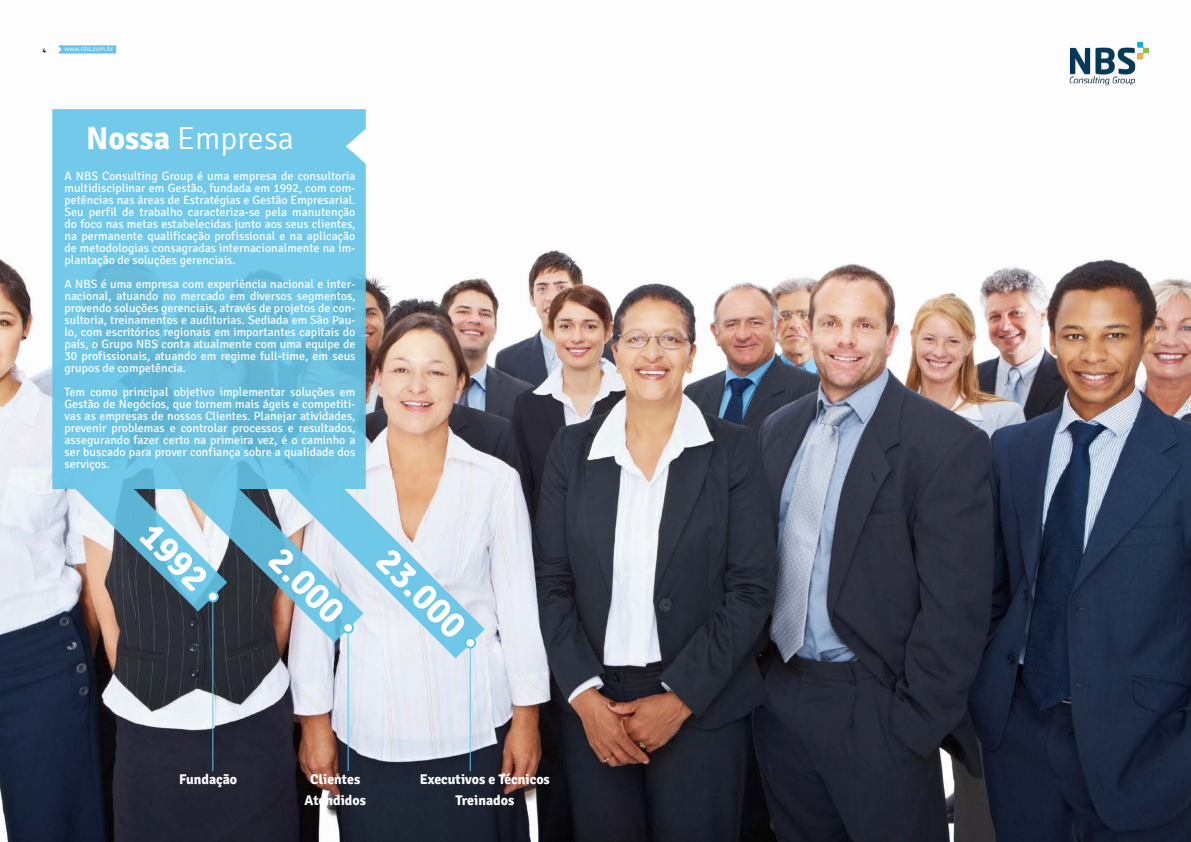
<style>
.page{position:relative;width:1191px;height:842px;background:#fff}
.page>*{position:absolute;margin:0;border:0;box-sizing:border-box;transform-origin:0 0}
.t1{font:700 37.2px "Signika";color:#fff}
.t2{font:300 32px "Signika";color:#fff}
.t3{font:700 14px/20.3px "Signika";color:#fff;text-align:center}
.t4{font:12px/12px "Signika";color:#fff;text-align:justify}
.t5{font:300 7px "Signika";color:#fff}
.t6{font:7px "Signika";color:#000}
.s1{font-weight:700}
</style>
<div class="page">
<img style="left:0;top:45px;width:1191px;height:797px">
<svg style="left:52px;top:109px;width:433px;height:549px;background:#8dbdd0"></svg>
<div style="left:208px;top:592px;width:10px;height:9px;background:#fff;border-radius:50%"></div>
<div style="left:207px;top:591px;width:12px;height:11px;border:2px solid #63c4e7;border-radius:50%"></div>
<div style="left:343px;top:623px;width:10px;height:10px;background:#fff;border-radius:50%"></div>
<div style="left:342px;top:622px;width:12px;height:12px;border:2px solid #63c4e7;border-radius:50%"></div>
<div style="left:465px;top:638px;width:10px;height:10px;background:#fff;border-radius:50%"></div>
<div style="left:464px;top:637px;width:12px;height:12px;border:2px solid #63c4e7;border-radius:50%"></div>
<hr style="left:212px;top:601px;width:1px;height:170px;background:#63c4e7">
<hr style="left:348px;top:632px;width:1px;height:139px;background:#63c4e7">
<hr style="left:470px;top:647px;width:1px;height:124px;background:#63c4e7">
<svg style="left:59px;top:45px;width:57px;height:9px"></svg>
<img style="left:1069px;top:41px;width:80px;height:44px">
<p class="t6" style="left:43px;top:47px;width:5px">4</p>
<p class="t5" style="left:64px;top:45px;width:50px">www.nbs.com.br</p>
<h2 class="t2" style="left:86px;top:121px;width:209px"><span class="s1">Nossa</span> Empresa</h2>
<p class="t4" style="left:64px;top:170px;width:292px">A NBS Consulting Group é uma empresa de consultoria multidisciplinar em Gestão, fundada em 1992, com com&shy;petências nas áreas de Estratégias e Gestão Empresarial.<br>Seu perfil de trabalho caracteriza-se pela manutenção do foco nas metas estabelecidas junto aos seus clientes, na permanente qualificação profissional e na aplicação de metodologias consagradas internacionalmente na im&shy;plantação de soluções gerenciais.</p>
<p class="t4" style="left:64px;top:278px;width:292px">A NBS é uma empresa com experiência nacional e inter&shy;nacional, atuando no mercado em diversos segmentos, provendo soluções gerenciais, através de projetos de con&shy;sultoria, treinamentos e auditorias. Sediada em São Pau&shy;lo, com escritórios regionais em importantes capitais do país, o Grupo NBS conta atualmente com uma equipe de 30 profissionais, atuando em regime full-time, em seus grupos de competência.</p>
<p class="t4" style="left:64px;top:386px;width:292px">Tem como principal objetivo implementar soluções em Gestão de Negócios, que tornem mais ágeis e competiti&shy;vas as empresas de nossos Clientes. Planejar atividades, prevenir problemas e controlar processos e resultados, assegurando fazer certo na primeira vez, é o caminho a ser buscado para prover confiança sobre a qualidade dos serviços.</p>
<h1 class="t1" style="left:162px;top:513px;width:80px;rotate:45deg">1992</h1>
<h1 class="t1" style="left:291px;top:538px;width:91px;rotate:45deg">2.000</h1>
<h1 class="t1" style="left:398px;top:539px;width:111px;rotate:45deg">23.000</h1>
<p class="t3" style="left:179px;top:770px;width:59px">Fundação</p>
<p class="t3" style="left:304px;top:770px;width:63px">Clientes<br>Atendidos</p>
<p class="t3" style="left:420px;top:770px;width:132px">Executivos e Técnicos<br>Treinados</p>
</div>
